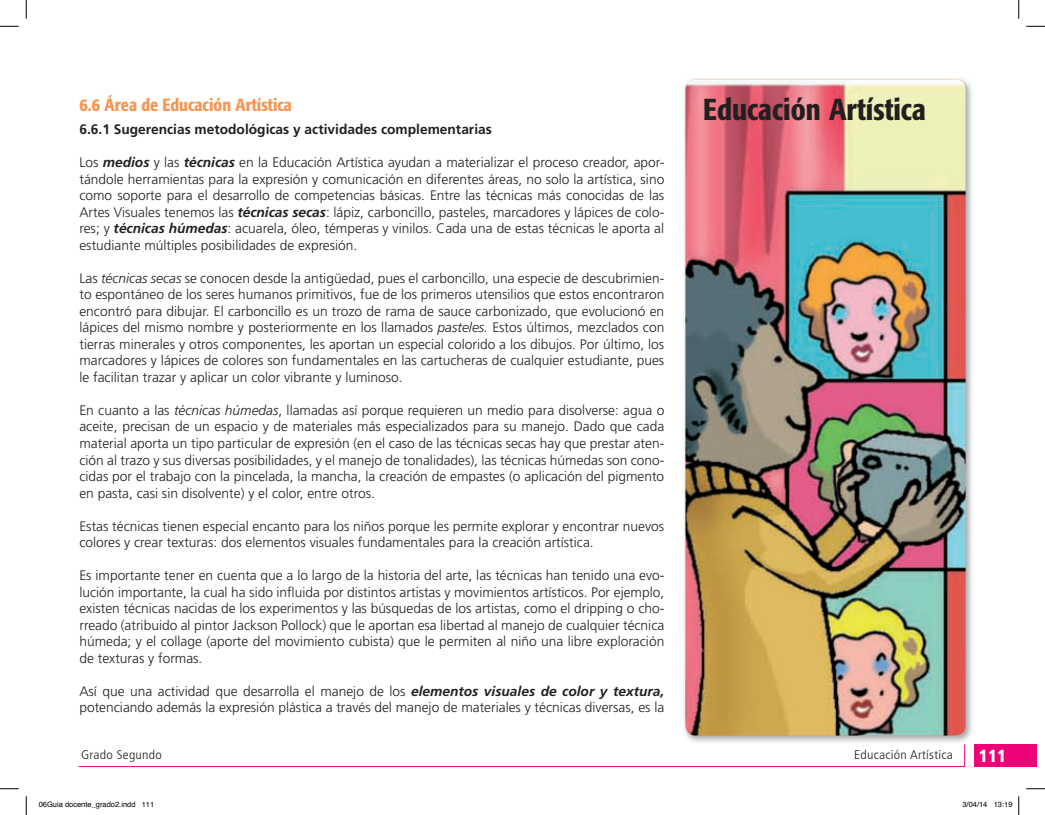
<style>
.page{position:relative;width:1045px;height:815px;background:#fff}
.page>*{position:absolute;margin:0;border:0;box-sizing:border-box;transform-origin:0 0}
.t1{font:30px "Formata OTF Cn Md";color:#231f20}
.t2{font:17.5px "Formata OTF Cn Md";color:#f79551}
.t3{font:900 condensed 17.5px "Frutiger LT Std";color:#fff}
.t4{font:300 13.75px/16.5px "Frutiger LT Std";color:#231f20;text-align:justify}
.t5{font:700 13.75px "Frutiger LT Std";color:#231f20}
.t6{font:300 condensed 12.5px "Frutiger LT Std";letter-spacing:.02em;color:#231f20;scale:1.1 1}
.t7{font:7.5px "Helvetica";color:#000}
.s1{font-weight:700;font-style:italic}
.s2{font-family:"Frutiger LT Std 46 Light Italic";font-weight:400}
</style>
<div class="page">
<img style="left:684px;top:78px;width:288px;height:664px">
<img style="left:685px;top:79px;width:280px;height:656px">
<div style="left:974px;top:743px;width:62px;height:23px;background:#ed0277"></div>
<svg style="left:78px;top:744px;width:887px;height:23px"></svg>
<svg style="left:0;top:25px;width:19px;height:2px"></svg>
<svg style="left:1026px;top:25px;width:19px;height:2px"></svg>
<svg style="left:0;top:788px;width:19px;height:1px"></svg>
<svg style="left:1026px;top:788px;width:19px;height:1px"></svg>
<svg style="left:25px;top:0;width:2px;height:19px"></svg>
<svg style="left:25px;top:796px;width:2px;height:18px"></svg>
<svg style="left:1018px;top:0;width:1px;height:19px"></svg>
<svg style="left:1018px;top:796px;width:1px;height:18px"></svg>
<p class="t2" style="left:79px;top:94px;width:214px">6.6 Área de Educación Artística</p>
<p class="t5" style="left:79px;top:121px;width:414px">6.6.1 Sugerencias metodológicas y actividades complementarias</p>
<p class="t4" style="left:79px;top:154px;width:586px">Los <span class="s1">medios</span> y las <span class="s1">técnicas</span> en la Educación Artística ayudan a materializar el proceso creador, apor&shy;tándole herramientas para la expresión y comunicación en diferentes áreas, no solo la artística, sino como soporte para el desarrollo de competencias básicas. Entre las técnicas más conocidas de las Artes Visuales tenemos las <span class="s1">técnicas secas</span>: lápiz, carboncillo, pasteles, marcadores y lápices de colo&shy;res; y <span class="s1">técnicas húmedas</span>: acuarela, óleo, témperas y vinilos. Cada una de estas técnicas le aporta al estudiante múltiples posibilidades de expresión.</p>
<p class="t4" style="left:79px;top:270px;width:586px">Las <span class="s2">técnicas secas</span> se conocen desde la antigüedad, pues el carboncillo, una especie de descubrimien&shy;to espontáneo de los seres humanos primitivos, fue de los primeros utensilios que estos encontraron encontró para dibujar. El carboncillo es un trozo de rama de sauce carbonizado, que evolucionó en lápices del mismo nombre y posteriormente en los llamados <span class="s2">pasteles.</span> Estos últimos, mezclados con tierras minerales y otros componentes, les aportan un especial colorido a los dibujos. Por último, los marcadores y lápices de colores son fundamentales en las cartucheras de cualquier estudiante, pues le facilitan trazar y aplicar un color vibrante y luminoso.</p>
<p class="t4" style="left:79px;top:402px;width:586px">En cuanto a las <span class="s2">técnicas húmedas</span>, llamadas así porque requieren un medio para disolverse: agua o aceite, precisan de un espacio y de materiales más especializados para su manejo. Dado que cada material aporta un tipo particular de expresión (en el caso de las técnicas secas hay que prestar aten&shy;ción al trazo y sus diversas posibilidades, y el manejo de tonalidades), las técnicas húmedas son cono&shy;cidas por el trabajo con la pincelada, la mancha, la creación de empastes (o aplicación del pigmento en pasta, casi sin disolvente) y el color, entre otros.</p>
<p class="t4" style="left:79px;top:517px;width:586px">Estas técnicas tienen especial encanto para los niños porque les permite explorar y encontrar nuevos colores y crear texturas: dos elementos visuales fundamentales para la creación artística.</p>
<p class="t4" style="left:79px;top:567px;width:586px">Es importante tener en cuenta que a lo largo de la historia del arte, las técnicas han tenido una evo&shy;lución importante, la cual ha sido influida por distintos artistas y movimientos artísticos. Por ejemplo, existen técnicas nacidas de los experimentos y las búsquedas de los artistas, como el dripping o cho&shy;rreado (atribuido al pintor Jackson Pollock) que le aportan esa libertad al manejo de cualquier técnica húmeda; y el collage (aporte del movimiento cubista) que le permiten al niño una libre exploración de texturas y formas.</p>
<p class="t4" style="left:79px;top:682px;width:586px">Así que una actividad que desarrolla el manejo de los <span class="s1">elementos visuales de color y textura, </span>potenciando además la expresión plástica a través del manejo de materiales y técnicas diversas, es la</p>
<h1 class="t1" style="left:703px;top:91px;width:224px">Educación Artística</h1>
<p class="t6" style="left:81px;top:747px;width:75px">Grado Segundo</p>
<p class="t6" style="left:854px;top:747px;width:91px">Educación Artística</p>
<p class="t3" style="left:979px;top:745px;width:29px">111</p>
<p class="t7" style="left:39px;top:798px;width:117px">06Guia docente_grado2.indd 111</p>
<p class="t7" style="left:962px;top:798px;width:52px">3/04/14 13:19</p>
</div>
